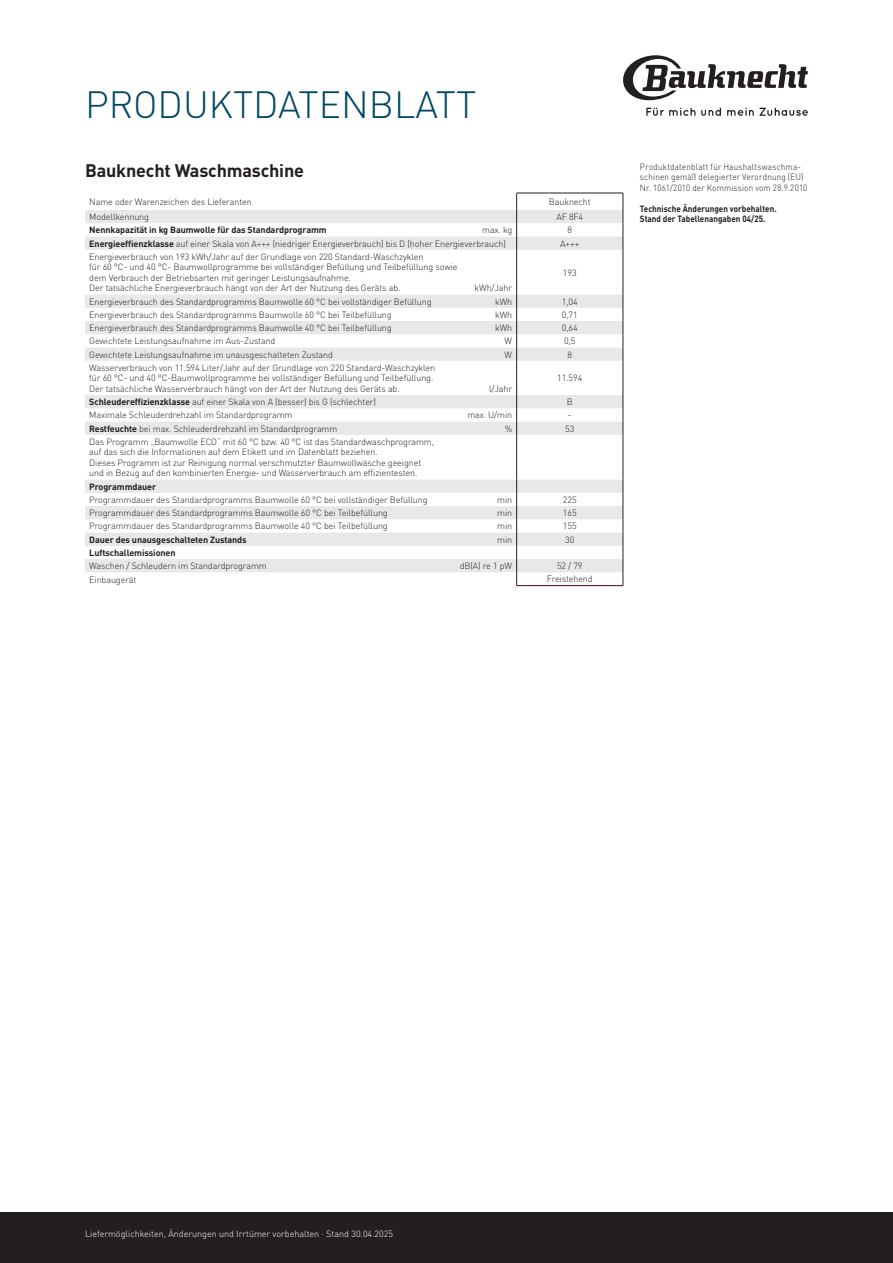
<style>
.page{position:relative;width:893px;height:1263px;background:#fff}
.page>*{position:absolute;margin:0;border:0;box-sizing:border-box;transform-origin:0 0}
.t1{font:300 37.5px "DIN Pro";color:#004563}
.t2{font:700 18px "DIN Pro";letter-spacing:-.01em;color:#231f20}
.t3{font:300 9px/10.5px "DIN Pro";letter-spacing:-.01em;color:#231f20}
.t4{font:700 9px "DIN Pro";letter-spacing:-.01em;color:#231f20}
.t5{font:300 9px/10.5px "DIN Pro";letter-spacing:.025em;color:#231f20;scale:.9 1}
.t6{font:300 9px "DIN Pro";color:#fff}
.t7{font:700 9px/10.5px "DIN Pro";letter-spacing:-.01em;color:#231f20;scale:.9 1}
.s1{font-weight:700}
</style>
<div class="page">
<div style="left:0;top:1212px;width:893px;height:51px;background:#231f20"></div>
<svg style="left:623px;top:55px;width:185px;height:45px"></svg>
<svg style="left:646px;top:108px;width:75px;height:8px"></svg>
<svg style="left:727px;top:108px;width:81px;height:8px"></svg>
<svg style="left:85px;top:210px;width:538px;height:362px"></svg>
<hr style="left:516px;top:585px;width:107px;height:1px;background:#5d0000">
<svg style="left:516px;top:194px;width:1px;height:56px"></svg>
<hr style="left:516px;top:250px;width:1px;height:44px;background:#231f20">
<hr style="left:623px;top:250px;width:1px;height:44px;background:#231f20">
<svg style="left:516px;top:294px;width:1px;height:67px"></svg>
<svg style="left:623px;top:294px;width:1px;height:67px"></svg>
<hr style="left:516px;top:361px;width:1px;height:34px;background:#231f20">
<hr style="left:623px;top:361px;width:1px;height:34px;background:#231f20">
<svg style="left:516px;top:395px;width:1px;height:40px"></svg>
<svg style="left:623px;top:395px;width:1px;height:40px"></svg>
<hr style="left:516px;top:435px;width:1px;height:45px;background:#231f20">
<hr style="left:623px;top:435px;width:1px;height:45px;background:#231f20">
<svg style="left:516px;top:480px;width:1px;height:105px"></svg>
<svg style="left:623px;top:480px;width:1px;height:105px"></svg>
<hr style="left:516px;top:193px;width:107px;height:1px;background:#231f20">
<svg style="left:623px;top:193px;width:1px;height:57px"></svg>
<h1 class="t1" style="left:85px;top:75px;width:393px">PRODUKTDATENBLATT</h1>
<h2 class="t2" style="left:85px;top:155px;width:221px">Bauknecht Waschmaschine</h2>
<p class="t3" style="left:89px;top:196px;width:164px">Name oder Warenzeichen des Lieferanten</p>
<p class="t3" style="left:549px;top:196px;width:43px">Bauknecht</p>
<p class="t3" style="left:89px;top:211px;width:61px">Modellkennung</p>
<p class="t3" style="left:556px;top:211px;width:28px">AF 8F4</p>
<p class="t4" style="left:89px;top:223px;width:239px">Nennkapazität in kg Baumwolle für das Standardprogramm</p>
<p class="t3" style="left:482px;top:224px;width:31px">max. kg</p>
<p class="t3" style="left:567px;top:224px;width:6px">8</p>
<p class="t3" style="left:89px;top:237px;width:418px"><span class="s1">Energieeffienzklasse</span> auf einer Skala von A+++ (niedriger Energieverbrauch) bis D (hoher Energieverbrauch)</p>
<p class="t3" style="left:560px;top:237px;width:21px">A+++</p>
<p class="t3" style="left:89px;top:251px;width:370px">Energieverbrauch von 193 kWh/Jahr auf der Grundlage von 220 Standard-Waschzyklen<br>für 60 °C- und 40 °C- Baumwollprogramme bei vollständiger Befüllung und Teilbefüllung sowie dem Verbrauch der Betriebsarten mit geringer Leistungsaufnahme.<br>Der tatsächliche Energieverbrauch hängt von der Art der Nutzung des Geräts ab.</p>
<p class="t3" style="left:563px;top:266px;width:15px">193</p>
<p class="t3" style="left:475px;top:282px;width:39px">kWh/Jahr</p>
<p class="t3" style="left:89px;top:295px;width:344px">Energieverbrauch des Standardprogramms Baumwolle 60 °C bei vollständiger Befüllung</p>
<p class="t3" style="left:495px;top:295px;width:19px">kWh</p>
<p class="t3" style="left:562px;top:295px;width:17px">1,04</p>
<p class="t3" style="left:89px;top:309px;width:304px">Energieverbrauch des Standardprogramms Baumwolle 60 °C bei Teilbefüllung</p>
<p class="t3" style="left:495px;top:309px;width:19px">kWh</p>
<p class="t3" style="left:562px;top:309px;width:17px">0,71</p>
<p class="t3" style="left:89px;top:322px;width:304px">Energieverbrauch des Standardprogramms Baumwolle 40 °C bei Teilbefüllung</p>
<p class="t3" style="left:495px;top:322px;width:19px">kWh</p>
<p class="t3" style="left:562px;top:322px;width:17px">0,64</p>
<p class="t3" style="left:89px;top:335px;width:188px">Gewichtete Leistungsaufnahme im Aus-Zustand</p>
<p class="t3" style="left:505px;top:335px;width:9px">W</p>
<p class="t3" style="left:564px;top:335px;width:13px">0,5</p>
<p class="t3" style="left:89px;top:348px;width:245px">Gewichtete Leistungsaufnahme im unausgeschalteten Zustand</p>
<p class="t3" style="left:505px;top:348px;width:9px">W</p>
<p class="t3" style="left:567px;top:348px;width:6px">8</p>
<p class="t3" style="left:89px;top:362px;width:347px">Wasserverbrauch von 11.594 Liter/Jahr auf der Grundlage von 220 Standard-Waschzyklen für 60 °C- und 40 °C-Baumwollprogramme bei vollständiger Befüllung und Teilbefüllung.<br>Der tatsächliche Wasserverbrauch hängt von der Art der Nutzung des Geräts ab.</p>
<p class="t3" style="left:557px;top:372px;width:27px">11.594</p>
<p class="t3" style="left:489px;top:383px;width:25px">l/Jahr</p>
<p class="t3" style="left:89px;top:396px;width:288px"><span class="s1">Schleudereffizienzklasse</span> auf einer Skala von A (besser) bis G (schlechter)</p>
<p class="t3" style="left:567px;top:396px;width:8px">B</p>
<p class="t3" style="left:89px;top:409px;width:205px">Maximale Schleuderdrehzahl im Standardprogramm</p>
<p class="t3" style="left:467px;top:409px;width:46px">max. U/min</p>
<p class="t3" style="left:568px;top:409px;width:5px">-</p>
<p class="t3" style="left:89px;top:422px;width:250px"><span class="s1">Restfeuchte</span> bei max. Schleuderdrehzahl im Standardprogramm</p>
<p class="t3" style="left:505px;top:422px;width:9px">%</p>
<p class="t3" style="left:565px;top:422px;width:11px">53</p>
<p class="t3" style="left:89px;top:436px;width:346px">Das Programm „Baumwolle ECO“ mit 60 °C bzw. 40 °C ist das Standardwaschprogramm, auf das sich die Informationen auf dem Etikett und im Datenblatt beziehen.<br>Dieses Programm ist zur Reinigung normal verschmutzter Baumwollwäsche geeignet und in Bezug auf den kombinierten Energie- und Wasserverbrauch am effizientesten.</p>
<p class="t4" style="left:89px;top:479px;width:68px">Programmdauer</p>
<p class="t3" style="left:89px;top:494px;width:340px">Programmdauer des Standardprogramms Baumwolle 60 °C bei vollständiger Befüllung</p>
<p class="t3" style="left:497px;top:494px;width:16px">min</p>
<p class="t3" style="left:563px;top:494px;width:15px">225</p>
<p class="t3" style="left:89px;top:507px;width:300px">Programmdauer des Standardprogramms Baumwolle 60 °C bei Teilbefüllung</p>
<p class="t3" style="left:497px;top:507px;width:16px">min</p>
<p class="t3" style="left:563px;top:507px;width:15px">165</p>
<p class="t3" style="left:89px;top:520px;width:300px">Programmdauer des Standardprogramms Baumwolle 40 °C bei Teilbefüllung</p>
<p class="t3" style="left:497px;top:520px;width:16px">min</p>
<p class="t3" style="left:563px;top:520px;width:15px">155</p>
<p class="t4" style="left:89px;top:532px;width:159px">Dauer des unausgeschalteten Zustands</p>
<p class="t3" style="left:497px;top:533px;width:16px">min</p>
<p class="t3" style="left:565px;top:533px;width:11px">30</p>
<p class="t4" style="left:89px;top:545px;width:88px">Luftschallemissionen</p>
<p class="t3" style="left:89px;top:560px;width:179px">Waschen / Schleudern im Standardprogramm</p>
<p class="t3" style="left:460px;top:560px;width:54px">dB(A) re 1 pW</p>
<p class="t3" style="left:557px;top:560px;width:27px">52 / 79</p>
<p class="t3" style="left:89px;top:573px;width:49px">Einbaugerät</p>
<p class="t3" style="left:547px;top:573px;width:47px">Freistehend</p>
<p class="t5" style="left:640px;top:160px;width:187px">Produktdatenblatt für Haushaltswaschma&shy;schinen gemäß delegierter Verordnung (EU)<br>Nr. 1061/2010 der Kommission vom 28.9.2010</p>
<p class="t7" style="left:640px;top:202px;width:153px">Technische Änderungen vorbehalten.<br>Stand der Tabellenangaben 04/25.</p>
<p class="t6" style="left:85px;top:1226px;width:310px">Liefermöglichkeiten, Änderungen und Irrtümer vorbehalten · Stand 30.04.2025</p>
</div>
